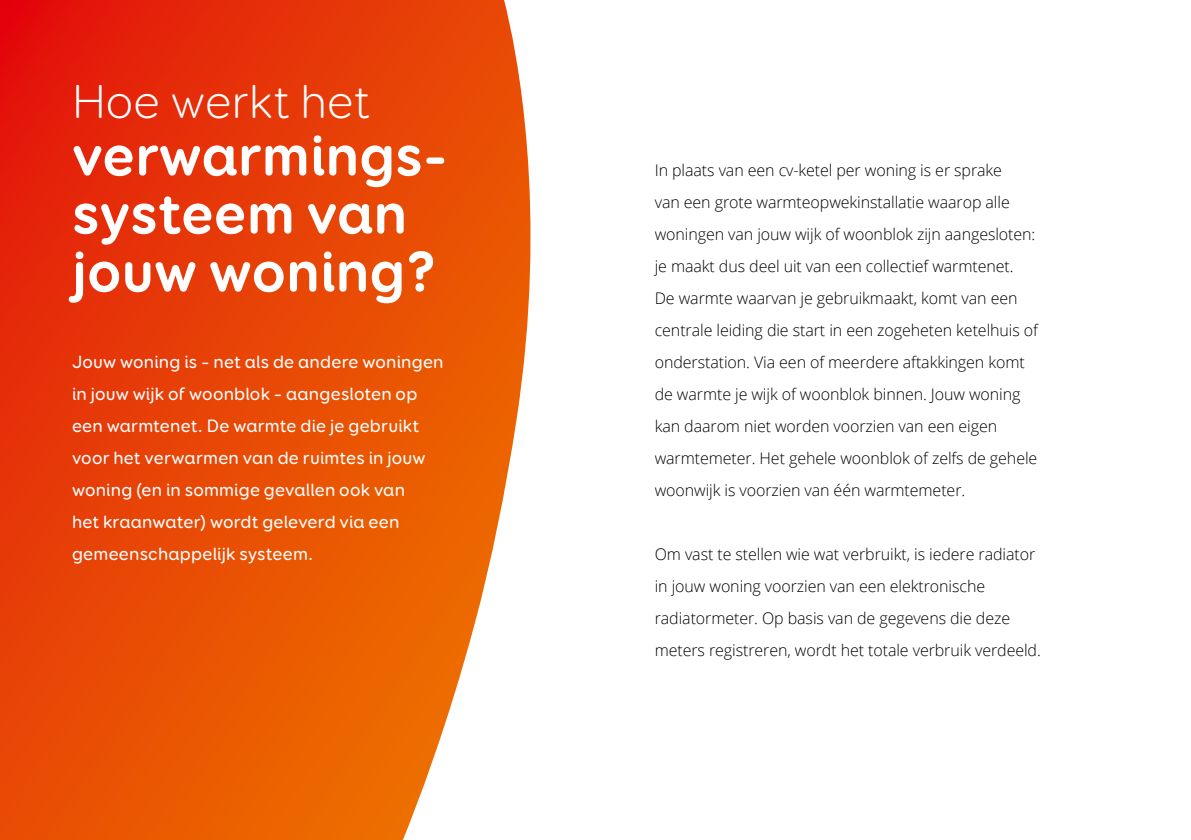
<style>
.page{position:relative;width:1191px;height:840px;background:#fff}
.page>*{position:absolute;margin:0;border:0;box-sizing:border-box;transform-origin:0 0}
.t1{font:700 58px/58px "Booster Next FY";color:#fff}
.t2{font:300 48px "Booster Next FY";color:#fff}
.t3{font:500 18px/32px "Booster Next FY";letter-spacing:.01em;color:#fff}
.t4{font:300 16px/32px "Open Sans";letter-spacing:-.005em;color:#000}
</style>
<div class="page">
<svg style="left:0;top:0;width:531px;height:839px;background:#e95214"></svg>
<h2 class="t2" style="left:72px;top:72px;width:300px">Hoe werkt het</h2>
<h1 class="t1" style="left:72px;top:127px;width:377px">verwarmings&shy;systeem van jouw woning?</h1>
<p class="t3" style="left:72px;top:345px;width:373px">Jouw woning is – net als de andere woningen in jouw wijk of woonblok – aangesloten op een warmtenet. De warmte die je gebruikt voor het verwarmen van de ruimtes in jouw woning (en in sommige gevallen ook van<br>het kraanwater) wordt geleverd via een gemeenschappelijk systeem.</p>
<p class="t4" style="left:655px;top:153px;width:385px">In plaats van een cv-ketel per woning is er sprake<br>van een grote warmteopwekinstallatie waarop alle woningen van jouw wijk of woonblok zijn aangesloten: je maakt dus deel uit van een collectief warmtenet.<br>De warmte waarvan je gebruikmaakt, komt van een centrale leiding die start in een zogeheten ketelhuis of onderstation. Via een of meerdere aftakkingen komt de warmte je wijk of woonblok binnen. Jouw woning kan daarom niet worden voorzien van een eigen warmtemeter. Het gehele woonblok of zelfs de gehele woonwijk is voorzien van één warmtemeter.</p>
<p class="t4" style="left:655px;top:537px;width:387px">Om vast te stellen wie wat verbruikt, is iedere radiator in jouw woning voorzien van een elektronische radiatormeter. Op basis van de gegevens die deze meters registreren, wordt het totale verbruik verdeeld.</p>
</div>
